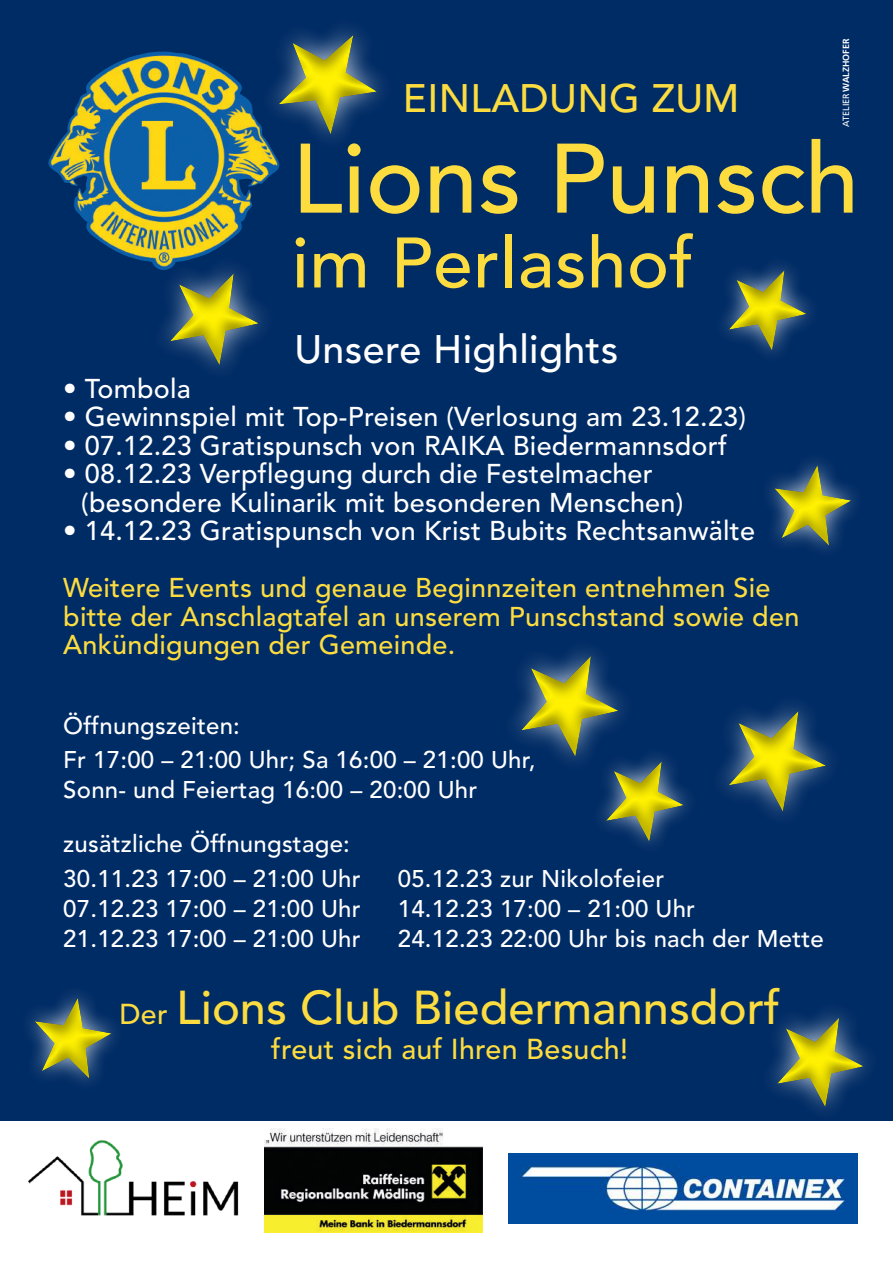
<style>
.page{position:relative;width:893px;height:1263px;background:#fff}
.page>*{position:absolute;margin:0;border:0;box-sizing:border-box;transform-origin:0 0}
.t1{font:500 97.5px "Avenir";color:#fddc40}
.t2{font:500 70.65px "Avenir";letter-spacing:.01em;color:#fddc40}
.t3{font:500 47.1px "Avenir";color:#fddc40}
.t4{font:500 39.45px "Avenir";letter-spacing:.01em;color:#fff}
.t5{font:500 39.45px "Avenir";letter-spacing:.01em;color:#fddc40}
.t6{font:500 28.65px "Avenir";letter-spacing:.01em;color:#fddc40}
.t7{font:500 27px/28.5px "Avenir";letter-spacing:.01em;color:#fff}
.t8{font:500 27px/28.5px "Avenir";letter-spacing:.01em;color:#fddc40}
.t9{font:500 24px/34.5px "Avenir";letter-spacing:.01em;color:#fff}
.t10{font:700 9px "Frutiger";color:#fff}
.s1{font-weight:400}
.s2{font-family:"Helvetica Neue LT Std";font-weight:300}
.s3{color:#fddc40}
.s4{font-size:28.65px}
</style>
<div class="page">
<div style="left:0;top:0;width:893px;height:1120px;background:#002c65"></div>
<img style="left:508px;top:1153px;width:350px;height:71px">
<img style="left:264px;top:1128px;width:218px;height:105px">
<img style="left:28px;top:1140px;width:211px;height:76px">
<img style="left:48px;top:52px;width:228px;height:205px">
<svg style="left:235px;top:28px;width:147px;height:143px"></svg>
<svg style="left:723px;top:265px;width:88px;height:89px"></svg>
<svg style="left:128px;top:228px;width:148px;height:141px"></svg>
<svg style="left:737px;top:1012px;width:156px;height:109px"></svg>
<svg style="left:769px;top:461px;width:86px;height:89px"></svg>
<svg style="left:514px;top:650px;width:316px;height:195px"></svg>
<svg style="left:29px;top:994px;width:87px;height:89px"></svg>
<h3 class="t5" style="left:403px;top:75px;width:338px">EINLADUNG ZUM</h3>
<p class="t10" style="left:841px;top:127px;width:89px;rotate:-90deg"><span class="s1">ATELIER</span>WALZHOFER</p>
<h1 class="t1" style="left:292px;top:123px;width:569px">Lions Punsch</h1>
<h2 class="t2" style="left:292px;top:222px;width:403px">im Perlashof</h2>
<h3 class="t4" style="left:294px;top:327px;width:326px">Unsere Highlights</h3>
<p class="t7" style="left:63px;top:375px;width:129px"><span class="s2">•</span> Tombola</p>
<p class="t7" style="left:63px;top:403px;width:684px"><span class="s2">•</span> Gewinnspiel mit Top-Preisen (Verlosung am 23.12.23)</p>
<p class="t7" style="left:63px;top:432px;width:665px"><span class="s2">•</span> 07.12.23 Gratispunsch von RAIKA Biedermannsdorf</p>
<p class="t7" style="left:81px;top:460px;width:604px;text-indent:-18px"><span class="s2">•</span> 08.12.23 Verpflegung durch die Festelmacher (besondere Kulinarik mit besonderen Menschen)</p>
<p class="t7" style="left:63px;top:503px;width:709px;line-height:57px"><span class="s2">•</span> 14.12.23 Gratispunsch von Krist Bubits Rechtsanwälte<br><span class="s3">Weitere Events und genaue Beginnzeiten entnehmen Sie</span></p>
<p class="t8" style="left:63px;top:603px;width:738px">bitte der Anschlagtafel an unserem Punschstand sowie den<br>Ankündigungen der Gemeinde.</p>
<p class="t9" style="left:63px;top:708px;width:474px">Öffnungszeiten:<br>Fr 17:00 – 21:00 Uhr; Sa 16:00 – 21:00 Uhr,</p>
<p class="t9" style="left:63px;top:773px;width:415px">Sonn- und Feiertag 16:00 – 20:00 Uhr</p>
<p class="t9" style="left:63px;top:827px;width:299px">zusätzliche Öffnungstage:<br>30.11.23 17:00 – 21:00 Uhr</p>
<p class="t9" style="left:398px;top:861px;width:268px">05.12.23 zur Nikolofeier</p>
<p class="t9" style="left:63px;top:891px;width:299px">07.12.23 17:00 – 21:00 Uhr</p>
<p class="t9" style="left:398px;top:891px;width:299px">14.12.23 17:00 – 21:00 Uhr</p>
<p class="t9" style="left:63px;top:921px;width:299px">21.12.23 17:00 – 21:00 Uhr</p>
<p class="t9" style="left:398px;top:921px;width:428px">24.12.23 22:00 Uhr bis nach der Mette</p>
<h3 class="t3" style="left:120px;top:981px;width:662px"><span class="s4">Der</span> Lions Club Biedermannsdorf</h3>
<p class="t6" style="left:271px;top:1032px;width:358px">freut sich auf Ihren Besuch!</p>
</div>
